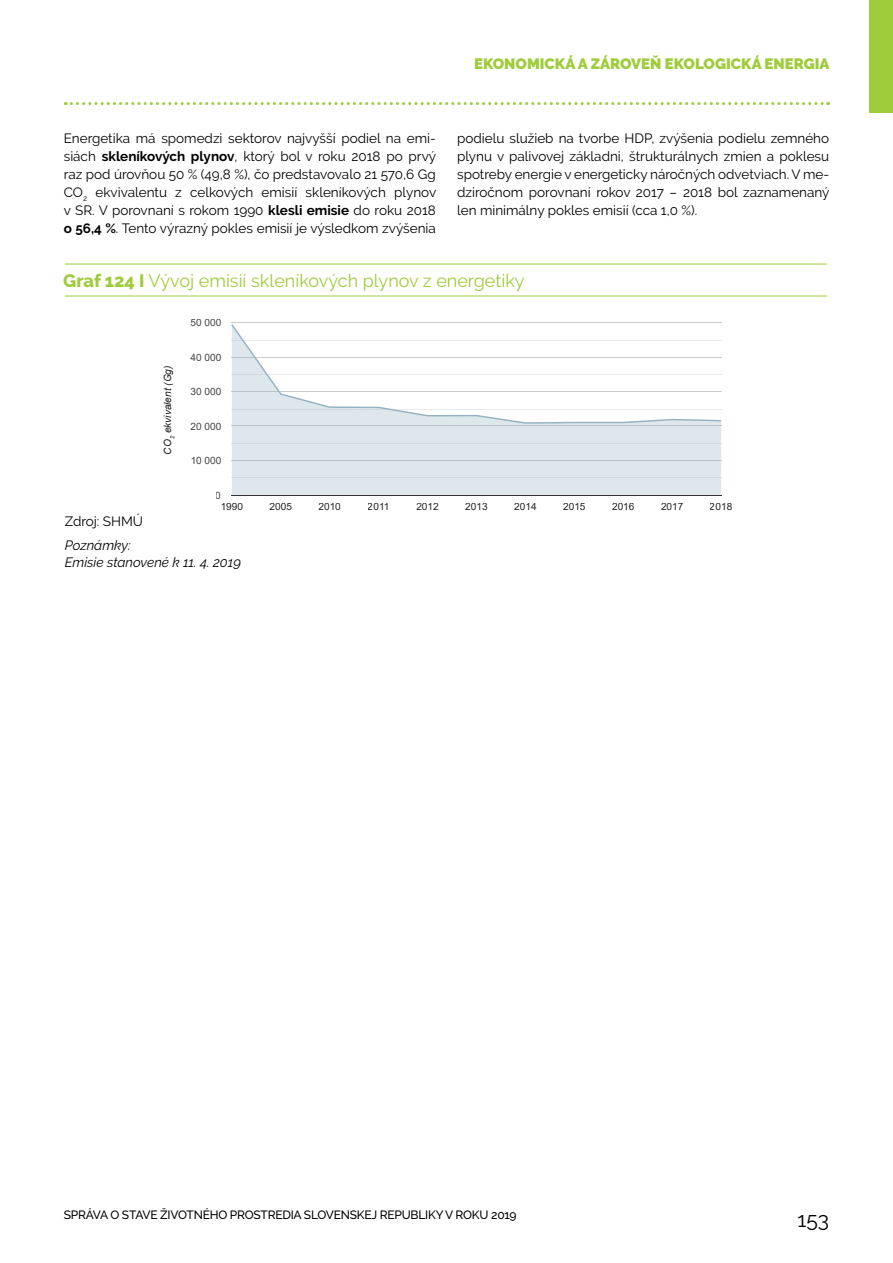
<style>
.page{position:relative;width:893px;height:1263px;background:#fff}
.page>*{position:absolute;margin:0;border:0;box-sizing:border-box;transform-origin:0 0}
.t1{font:21px "Raleway";color:#000}
.t2{font:18px "Raleway";color:#9fcc3b}
.t3{font:900 15px "Raleway";color:#9fcc3b}
.t4{font:13.5px/18px "Raleway";color:#000}
.t5{font:italic 13.5px/16.2px "Raleway";color:#000}
.t6{font:500 12px "Raleway";letter-spacing:-.02em;color:#000}
.t7{font:10.05px "Arial";color:#222}
.t8{font:10.05px "Arial";color:#444}
.t9{font:italic 10.05px "Arial";color:#222}
.s1{font-weight:700}
.s2{font-weight:800}
</style>
<div class="page">
<svg style="left:65px;top:102px;width:764px;height:3px"></svg>
<div style="left:870px;top:0;width:23px;height:113px;background:#9fcc3b"></div>
<hr style="left:65px;top:264px;width:762px;height:1px;background:#9fcc3b">
<hr style="left:65px;top:296px;width:762px;height:1px;background:#9fcc3b">
<hr style="left:231px;top:460px;width:490px;height:1px;background:#ccc">
<hr style="left:231px;top:425px;width:490px;height:1px;background:#ccc">
<hr style="left:231px;top:322px;width:490px;height:1px;background:#ccc">
<hr style="left:231px;top:477px;width:490px;height:1px;background:#ebebeb">
<hr style="left:231px;top:443px;width:490px;height:1px;background:#ebebeb">
<div style="left:232px;top:424px;width:489px;height:71px;background:#dee8ec"></div>
<hr style="left:231px;top:495px;width:490px;height:1px;background:#333">
<svg style="left:231px;top:324px;width:491px;height:100px"></svg>
<p class="t3" style="left:474px;top:55px;width:357px">EKONOMICKÁ A ZÁROVEŇ EKOLOGICKÁ ENERGIA</p>
<p class="t4" style="left:64px;top:129px;width:374px">Energetika má spomedzi sektorov najvyšší podiel na emi&shy;siách <span class="s1">skleníkových plynov</span>, ktorý bol v roku 2018 po prvý raz pod úrovňou 50 % (49,8 %), čo predstavovalo 21 570,6 Gg CO<sub>2</sub> ekvivalentu z celkových emisií skleníkových plynov v SR. V porovnaní s rokom 1990 <span class="s1">klesli emisie</span> do roku 2018 <span class="s1">o 56,4 %</span>. Tento výrazný pokles emisií je výsledkom zvýšenia</p>
<p class="t4" style="left:457px;top:129px;width:374px;text-align:justify">podielu služieb na tvorbe HDP, zvýšenia podielu zemného plynu v palivovej základni, štrukturálnych zmien a poklesu spotreby energie v energeticky náročných odvetviach. V me&shy;dziročnom porovnaní rokov 2017 – 2018 bol zaznamenaný len minimálny pokles emisií (cca 1,0 %).</p>
<h2 class="t2" style="left:63px;top:270px;width:463px"><span class="s2">Graf 124 I</span> Vývoj emisií skleníkových plynov z energetiky</h2>
<p class="t8" style="left:191px;top:316px;width:32px">50 000</p>
<p class="t9" style="left:161px;top:455px;width:91px;rotate:-90deg">CO<sub>2</sub> ekvivalent (Gg)</p>
<p class="t8" style="left:191px;top:350px;width:32px">40 000</p>
<p class="t8" style="left:191px;top:385px;width:32px">30 000</p>
<p class="t8" style="left:191px;top:419px;width:32px">20 000</p>
<p class="t8" style="left:191px;top:454px;width:32px">10 000</p>
<p class="t8" style="left:216px;top:488px;width:7px">0</p>
<p class="t7" style="left:221px;top:500px;width:24px">1990</p>
<p class="t7" style="left:270px;top:500px;width:24px">2005</p>
<p class="t7" style="left:318px;top:500px;width:24px">2010</p>
<p class="t7" style="left:368px;top:500px;width:23px">2011</p>
<p class="t7" style="left:416px;top:500px;width:24px">2012</p>
<p class="t7" style="left:465px;top:500px;width:24px">2013</p>
<p class="t7" style="left:514px;top:500px;width:24px">2014</p>
<p class="t7" style="left:563px;top:500px;width:24px">2015</p>
<p class="t7" style="left:612px;top:500px;width:24px">2016</p>
<p class="t7" style="left:661px;top:500px;width:24px">2017</p>
<p class="t7" style="left:710px;top:500px;width:24px">2018</p>
<p class="t4" style="left:65px;top:513px;width:80px">Zdroj: SHMÚ</p>
<p class="t5" style="left:65px;top:537px;width:178px">Poznámky:<br>Emisie stanovené k 11. 4. 2019</p>
<p class="t6" style="left:64px;top:1208px;width:454px">SPRÁVA O STAVE ŽIVOTNÉHO PROSTREDIA SLOVENSKEJ REPUBLIKY V ROKU 2019</p>
<h1 class="t1" style="left:797px;top:1208px;width:33px">153</h1>
</div>
